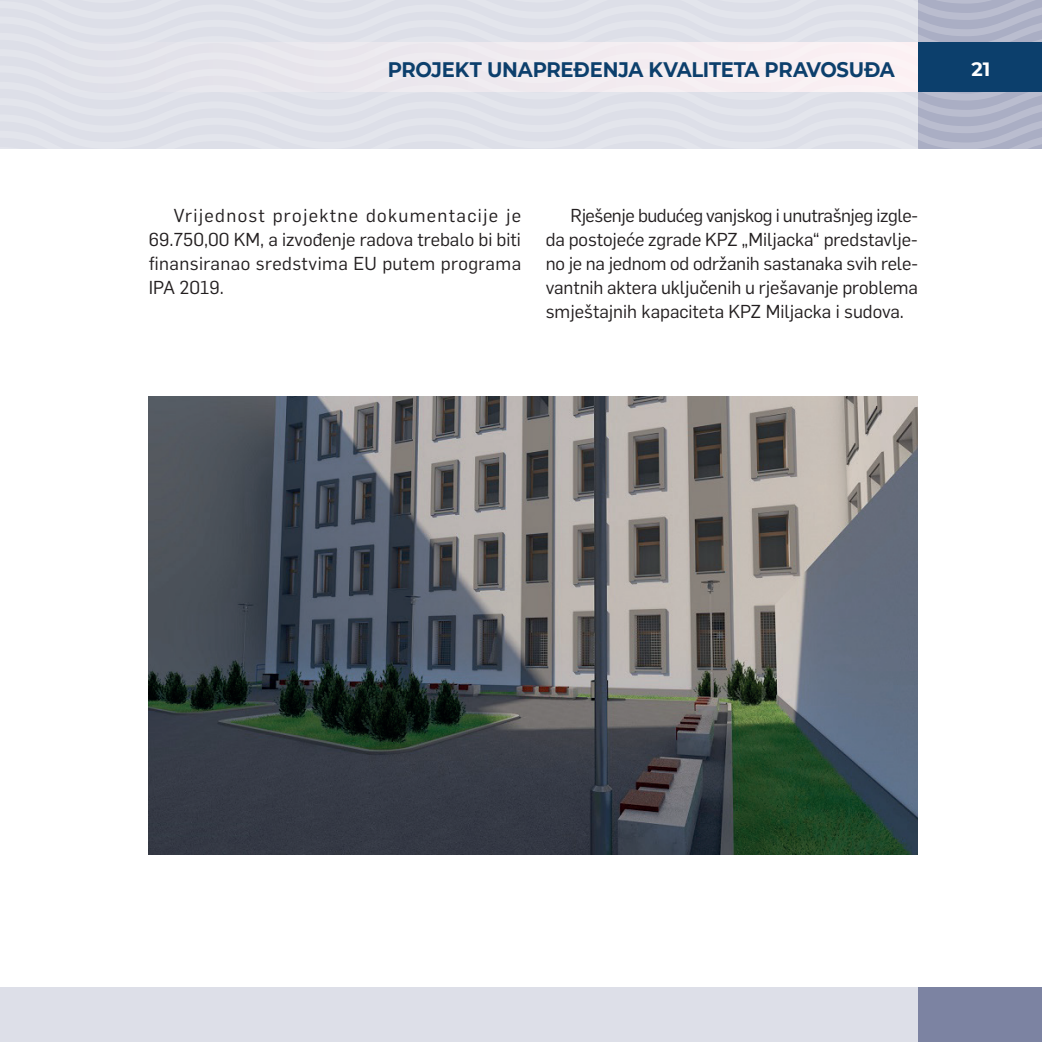
<style>
.page{position:relative;width:1042px;height:1042px;background:#fff}
.page>*{position:absolute;margin:0;border:0;box-sizing:border-box;transform-origin:0 0}
.t1{font:700 21px "Montserrat";letter-spacing:-.01em;color:#0c3f6c;scale:.93 1}
.t2{font:700 19.25px "Montserrat";color:#fff}
.t3{font:18.38px/24.2px "Flama";color:#231f20;text-align:justify}
</style>
<div class="page">
<div style="left:0;top:987px;width:1042px;height:55px;background:#dddfe8"></div>
<div style="left:918px;top:987px;width:124px;height:55px;background:#7c83a2"></div>
<img style="left:149px;top:396px;width:769px;height:458px">
<svg style="left:0;top:0;width:1042px;height:149px;background:#d7d9e3"></svg>
<p class="t1" style="left:388px;top:55px;width:547px">PROJEKT UNAPREĐENJA KVALITETA PRAVOSUĐA</p>
<p class="t2" style="left:971px;top:56px;width:21px">21</p>
<p class="t3" style="left:149px;top:202px;width:374px;text-indent:25px">Vrijednost projektne dokumentacije je 69.750,00 KM, a izvođenje radova trebalo bi biti finansiranao sredstvima EU putem programa IPA 2019.</p>
<p class="t3" style="left:546px;top:202px;width:374px;text-indent:25px">Rješenje budućeg vanjskog i unutrašnjeg izgle&shy;da postojeće zgrade KPZ „Miljacka“ predstavlje&shy;no je na jednom od održanih sastanaka svih rele&shy;vantnih aktera uključenih u rješavanje problema smještajnih kapaciteta KPZ Miljacka i sudova.</p>
</div>
